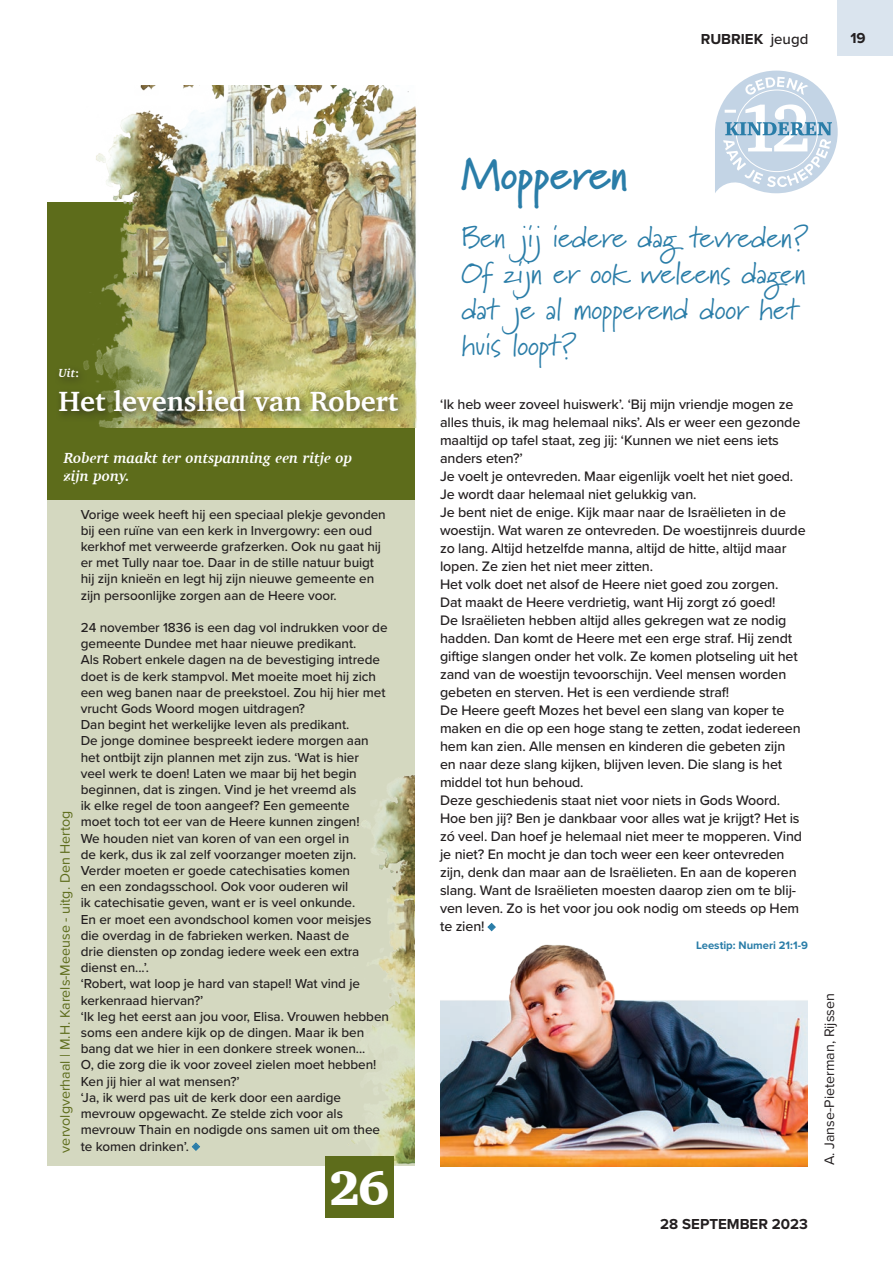
<style>
.page{position:relative;width:893px;height:1263px;background:#fff}
.page>*{position:absolute;margin:0;border:0;box-sizing:border-box;transform-origin:0 0}
.t1{font:900 49.5px "Charter";color:#fff}
.t2{font:700 45px "Marydale";color:#2a7da8}
.t3{font:30px/36px "Marydale";letter-spacing:-.005em;color:#2a7da8}
.t4{font:700 28.5px "Charter";color:#fff}
.t5{font:italic 700 15px/18px "Charter";color:#fff}
.t6{font:700 15px "Proxima Nova";color:#231f20}
.t7{font:500 14.25px/18px "Proxima Nova";letter-spacing:-.01em;color:#231f20}
.t8{font:14.25px "Proxima Nova";color:#5d6c1b}
.t9{font:14.25px "Proxima Nova";color:#231f20}
.t10{font:500 13.5px/16.2px "Proxima Nova";letter-spacing:-.005em;color:#231f20}
.t11{font:italic 700 12px "Charter";color:#fff}
.t12{font:700 11.25px "Proxima Nova";color:#2a7da8}
.s1{font-weight:500}
.s2{font-style:normal}
.s3{font-weight:700;font-size:14.25px;color:#2a7da8}
.s4{font-weight:700;color:#2a7da8}
</style>
<div class="page">
<svg style="left:715px;top:70px;width:123px;height:123px"></svg>
<img style="left:440px;top:944px;width:368px;height:223px">
<div style="left:47px;top:283px;width:368px;height:882px;background:#d4d8c0"></div>
<div style="left:47px;top:202px;width:368px;height:297px;background:#5d6c1b"></div>
<img style="left:83px;top:85px;width:334px;height:342px">
<img style="left:351px;top:775px;width:64px;height:390px">
<div style="left:325px;top:1156px;width:68px;height:61px;background:#5d6c1b"></div>
<div style="left:54px;top:363px;width:355px;height:59px;background:#231f20;opacity:.75"></div>
<div style="left:838px;top:0;width:55px;height:55px;background:#dae4ee"></div>
<p class="t6" style="left:701px;top:30px;width:109px">RUBRIEK <span class="s1">jeugd</span></p>
<p class="t6" style="left:850px;top:29px;width:17px">19</p>
<p class="t11" style="left:58px;top:362px;width:22px">Uit<span class="s2">:</span></p>
<h3 class="t4" style="left:58px;top:376px;width:341px">Het levenslied van Robert</h3>
<p class="t5" style="left:64px;top:449px;width:290px">Robert maakt ter ontspanning een ritje op zijn pony.</p>
<p class="t10" style="left:81px;top:505px;width:307px">Vorige week heeft hij een speciaal plekje gevonden bij een ruïne van een kerk in Invergowry: een oud kerkhof met verweerde grafzerken. Ook nu gaat hij er met Tully naar toe. Daar in de stille natuur buigt hij zijn knieën en legt hij zijn nieuwe gemeente en zijn persoonlijke zorgen aan de Heere voor.</p>
<p class="t10" style="left:81px;top:619px;width:310px">24 november 1836 is een dag vol indrukken voor de gemeente Dundee met haar nieuwe predikant.<br>Als Robert enkele dagen na de bevestiging intrede doet is de kerk stampvol. Met moeite moet hij zich een weg banen naar de preekstoel. Zou hij hier met vrucht Gods Woord mogen uitdragen?<br>Dan begint het werkelijke leven als predikant.<br>De jonge dominee bespreekt iedere morgen aan het ontbijt zijn plannen met zijn zus. ‘Wat is hier<br>veel werk te doen! Laten we maar bij het begin beginnen, dat is zingen. Vind je het vreemd als<br>ik elke regel de toon aangeef? Een gemeente<br>moet toch tot eer van de Heere kunnen zingen!<br>We houden niet van koren of van een orgel in<br>de kerk, dus ik zal zelf voorzanger moeten zijn.<br>Verder moeten er goede catechisaties komen<br>en een zondagsschool. Ook voor ouderen wil<br>ik catechisatie geven, want er is veel onkunde.<br>En er moet een avondschool komen voor meisjes die overdag in de fabrieken werken. Naast de<br>drie diensten op zondag iedere week een extra dienst en...’.<br>‘Robert, wat loop je hard van stapel! Wat vind je kerkenraad hiervan?’<br>‘Ik leg het eerst aan jou voor, Elisa. Vrouwen hebben soms een andere kijk op de dingen. Maar ik ben bang dat we hier in een donkere streek wonen...<br>O, die zorg die ik voor zoveel zielen moet hebben!<br>Ken jij hier al wat mensen?’<br>‘Ja, ik werd pas uit de kerk door een aardige mevrouw opgewacht. Ze stelde zich voor als mevrouw Thain en nodigde ons samen uit om thee te komen drinken’. <span class="s3">♦</span></p>
<p class="t8" style="left:54px;top:1152px;width:343px;rotate:-90deg">vervolgverhaal | M.H. Karels-Meeuse - uitg. Den Hertog</p>
<h1 class="t1" style="left:329px;top:1157px;width:62px">26</h1>
<h2 class="t2" style="left:461px;top:147px;width:168px">Mopperen</h2>
<h3 class="t3" style="left:461px;top:219px;width:348px">Ben jij iedere dag tevreden?<br>Of zijn er ook weleens dagen dat je al mopperend door het huis loopt?</h3>
<p class="t7" style="left:440px;top:395px;width:367px">‘Ik heb weer zoveel huiswerk’. ‘Bij mijn vriendje mogen ze alles thuis, ik mag helemaal niks’. Als er weer een gezonde maaltijd op tafel staat, zeg jij: ‘Kunnen we niet eens iets anders eten?’<br>Je voelt je ontevreden. Maar eigenlijk voelt het niet goed.<br>Je wordt daar helemaal niet gelukkig van.<br>Je bent niet de enige. Kijk maar naar de Israëlieten in de woestijn. Wat waren ze ontevreden. De woestijnreis duurde zo lang. Altijd hetzelfde manna, altijd de hitte, altijd maar lopen. Ze zien het niet meer zitten.<br>Het volk doet net alsof de Heere niet goed zou zorgen.<br>Dat maakt de Heere verdrietig, want Hij zorgt zó goed!<br>De Israëlieten hebben altijd alles gekregen wat ze nodig hadden. Dan komt de Heere met een erge straf. Hij zendt giftige slangen onder het volk. Ze komen plotseling uit het zand van de woestijn tevoorschijn. Veel mensen worden gebeten en sterven. Het is een verdiende straf!<br>De Heere geeft Mozes het bevel een slang van koper te maken en die op een hoge stang te zetten, zodat iedereen hem kan zien. Alle mensen en kinderen die gebeten zijn<br>en naar deze slang kijken, blijven leven. Die slang is het middel tot hun behoud.<br>Deze geschiedenis staat niet voor niets in Gods Woord.<br>Hoe ben jij? Ben je dankbaar voor alles wat je krijgt? Het is zó veel. Dan hoef je helemaal niet meer te mopperen. Vind je niet? En mocht je dan toch weer een keer ontevreden zijn, denk dan maar aan de Israëlieten. En aan de koperen slang. Want de Israëlieten moesten daarop zien om te blij&shy;ven leven. Zo is het voor jou ook nodig om steeds op Hem te zien! <span class="s4">♦</span></p>
<p class="t12" style="left:696px;top:939px;width:113px">Leestip: Numeri 21:1-9</p>
<p class="t9" style="left:819px;top:1165px;width:173px;rotate:-90deg">A. Janse-Pieterman, Rijssen</p>
<p class="t6" style="left:660px;top:1215px;width:33px">28 september</p>
<p class="t6" style="left:772px;top:1215px;width:38px">2023</p>
</div>
